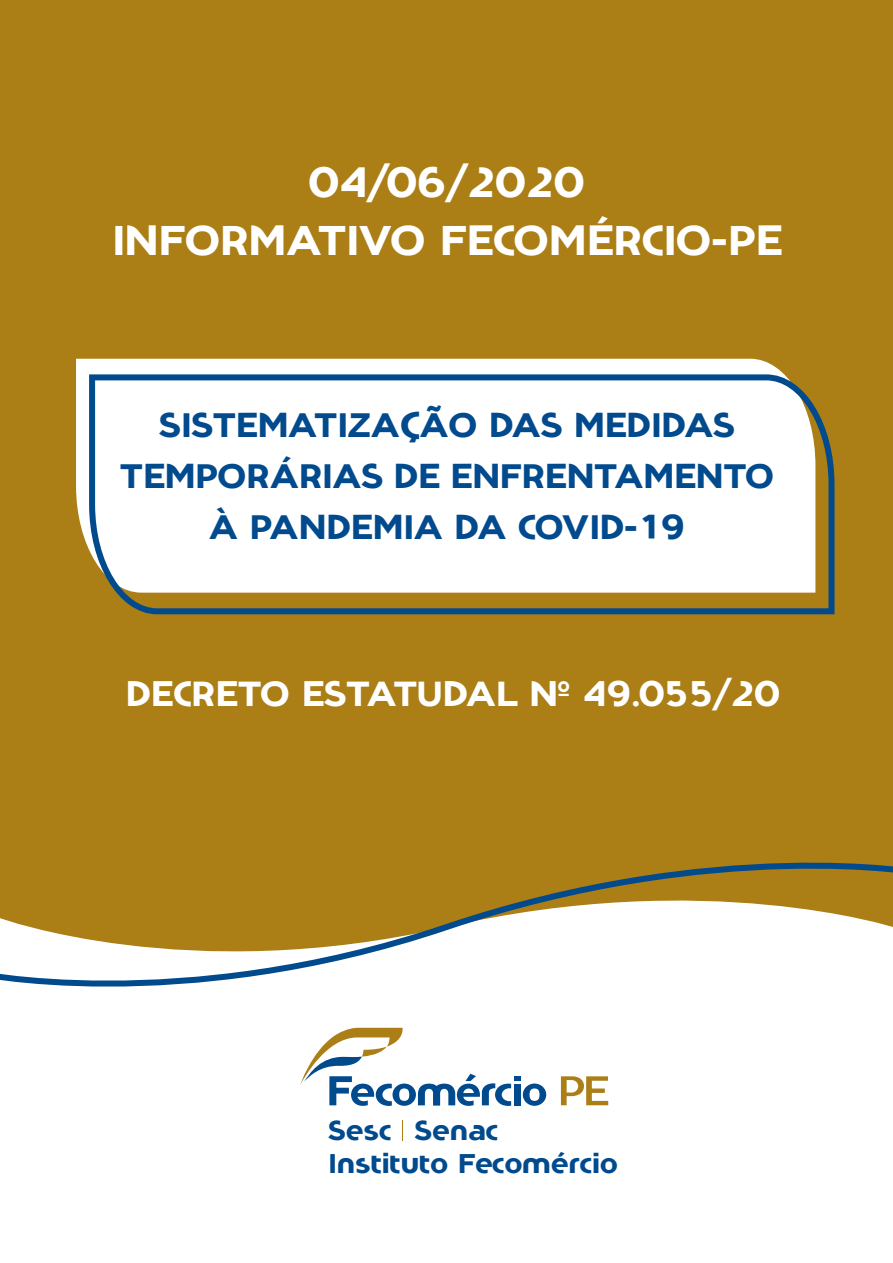
<style>
.page{position:relative;width:893px;height:1263px;background:#fff}
.page>*{position:absolute;margin:0;border:0;box-sizing:border-box;transform-origin:0 0}
.Título{font:700 42.15px "Comercio Sans";color:#fff}
.Título-2{font:700 35.4px "Comercio Sans";color:#fff}
.Título-3{font:700 34.5px/51px "Comercio Sans";color:#004a8d;text-align:center}
.t1{font:700 27.6px/33.3px "Comercio Sans";color:#004a8d}
</style>
<div class="page">
<div style="left:0;top:0;width:893px;height:829px;background:#ab7e16"></div>
<svg style="left:402px;top:1120px;width:1px;height:20px"></svg>
<svg style="left:300px;top:1028px;width:246px;height:78px"></svg>
<svg style="left:561px;top:1076px;width:47px;height:29px"></svg>
<svg style="left:0;top:829px;width:893px;height:158px"></svg>
<svg style="left:76px;top:359px;width:739px;height:234px"></svg>
<svg style="left:86px;top:371px;width:751px;height:246px"></svg>
<p class="Título" style="left:309px;top:157px;width:276px">04/06/2020</p>
<p class="Título" style="left:111px;top:216px;width:672px">INFORMATIVO FECOMÉRCIO-PE</p>
<p class="Título-3" style="left:119px;top:399px;width:656px">SISTEMATIZAÇÃO DAS MEDIDAS<br>TEMPORÁRIAS DE ENFRENTAMENTO<br>À PANDEMIA DA COVID-19</p>
<p class="Título-2" style="left:125px;top:673px;width:656px">DECRETO ESTATUDAL Nº 49.055/20</p>
<p class="t1" style="left:328px;top:1113px;width:291px">Sesc Senac<br>Instituto Fecomércio</p>
</div>
